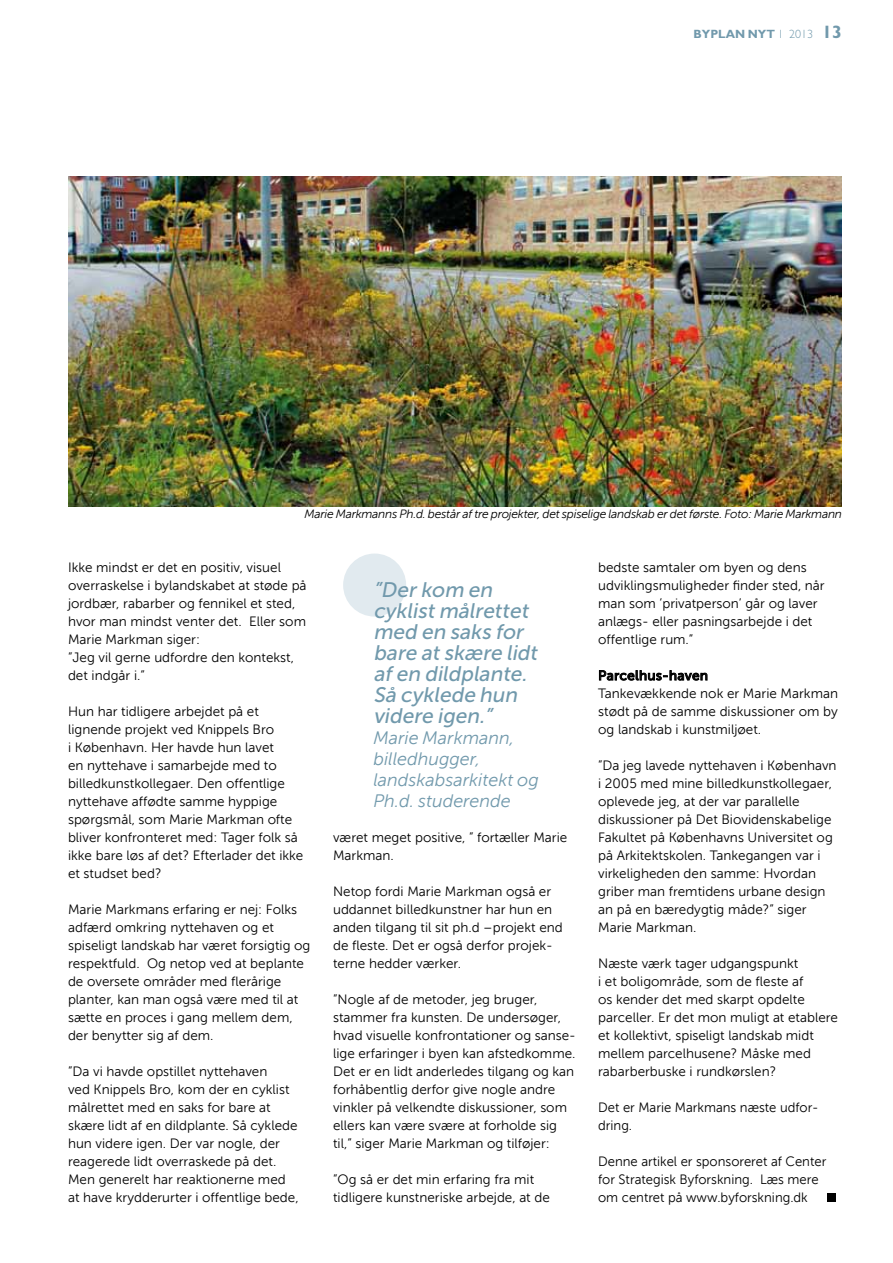
<style>
.page{position:relative;width:893px;height:1263px;background:#fff}
.page>*{position:absolute;margin:0;border:0;box-sizing:border-box;transform-origin:0 0}
.t1{font:italic 21px/21px "Museo Sans 500";color:#7199ac}
.t2{font:italic 18px/21px "Museo Sans 300";color:#7199ac}
.t3{font:13.5px/18px "Museo Sans 300";color:#000}
.t4{font:13.5px "Museo Sans 500";letter-spacing:.025em;color:#000}
.t5{font:italic 12px "Museo Sans 300";letter-spacing:-.02em;color:#000}
.t6{font:700 12px "Gill Sans Std";color:#7199ac}
.s1{font-weight:300}
.s2{font-size:18px}
</style>
<div class="page">
<img style="left:68px;top:176px;width:774px;height:330px">
<svg style="left:599px;top:670px;width:108px;height:11px"></svg>
<div style="left:343px;top:553px;width:63px;height:64px;background:#e1eaef;border-radius:50%"></div>
<div style="left:827px;top:1193px;width:8px;height:9px;background:#000"></div>
<p class="t6" style="left:694px;top:27px;width:150px">BYPLAN NYT <span class="s1">1 2013</span> <span class="s2">13</span></p>
<p class="t5" style="left:304px;top:507px;width:539px">Marie Markmanns Ph.d. består af tre projekter, det spiselige landskab er det første. Foto: Marie Markmann</p>
<p class="t3" style="left:68px;top:558px;width:240px">Ikke mindst er det en positiv, visuel overraskelse i bylandskabet at støde på jordbær, rabarber og fennikel et sted, hvor man mindst venter det. Eller som<br>Marie Markman siger:<br>”Jeg vil gerne udfordre den kontekst, det indgår i.”</p>
<p class="t3" style="left:68px;top:702px;width:237px">Hun har tidligere arbejdet på et lignende projekt ved Knippels Bro<br>i København. Her havde hun lavet<br>en nyttehave i samarbejde med to billedkunstkollegaer. Den offentlige nyttehave affødte samme hyppige spørgsmål, som Marie Markman ofte bliver konfronteret med: Tager folk så ikke bare løs af det? Efterlader det ikke et studset bed?</p>
<p class="t3" style="left:68px;top:900px;width:244px">Marie Markmans erfaring er nej: Folks adfærd omkring nyttehaven og et spiseligt landskab har været forsigtig og respektfuld. Og netop ved at beplante de oversete områder med flerårige planter, kan man også være med til at sætte en proces i gang mellem dem, der benytter sig af dem.</p>
<p class="t3" style="left:68px;top:1062px;width:232px">”Da vi havde opstillet nyttehaven<br>ved Knippels Bro, kom der en cyklist målrettet med en saks for bare at skære lidt af en dildplante. Så cyklede hun videre igen. Der var nogle, der reagerede lidt overraskede på det.<br>Men generelt har reaktionerne med at have krydderurter i offentlige bede,</p>
<h1 class="t1" style="left:373px;top:579px;width:169px">”Der kom en cyklistmålrettet med en saks for bare atskære lidt afen dildplante.<br>Så cyklede hun videre igen.”</h1>
<h2 class="t2" style="left:373px;top:727px;width:167px">Marie Markmann, billedhugger, landskabsarkitekt og<br>Ph.d. studerende</h2>
<p class="t3" style="left:333px;top:828px;width:236px">været meget positive, ” fortæller Marie<br>Markman.</p>
<p class="t3" style="left:333px;top:882px;width:231px">Netop fordi Marie Markman også er uddannet billedkunstner har hun en anden tilgang til sit ph.d –projekt end de fleste. Det er også derfor projek&shy;terne hedder værker.</p>
<p class="t3" style="left:333px;top:990px;width:244px">”Nogle af de metoder, jeg bruger, stammer fra kunsten. De undersøger, hvad visuelle konfrontationer og sanse&shy;lige erfaringer i byen kan afstedkomme.<br>Det er en lidt anderledes tilgang og kan forhåbentlig derfor give nogle andre vinkler på velkendte diskussioner, som ellers kan være svære at forholde sig til,” siger Marie Markman og tilføjer:</p>
<p class="t3" style="left:333px;top:1170px;width:218px">”Og så er det min erfaring fra mit tidligere kunstneriske arbejde, at de</p>
<p class="t3" style="left:598px;top:558px;width:228px">bedste samtaler om byen og dens udviklingsmuligheder finder sted, når man som ’privatperson’ går og laver anlægs- eller pasningsarbejde i det offentlige rum.”</p>
<p class="t4" style="left:598px;top:668px;width:111px">Parcelhus-haven</p>
<p class="t3" style="left:598px;top:684px;width:241px;text-align:justify">Tankevækkende nok er Marie Markman stødt på de samme diskussioner om by og landskab i kunstmiljøet.</p>
<p class="t3" style="left:598px;top:756px;width:240px">”Da jeg lavede nyttehaven i København i 2005 med mine billedkunstkollegaer, oplevede jeg, at der var parallelle diskussioner på Det Biovidenskabelige Fakultet på Københavns Universitet og på Arkitektskolen. Tankegangen var i virkeligheden den samme: Hvordan griber man fremtidens urbane design an på en bæredygtig måde?” siger Marie Markman.</p>
<p class="t3" style="left:598px;top:954px;width:241px">Næste værk tager udgangspunkt<br>i et boligområde, som de fleste af<br>os kender det med skarpt opdelte parceller. Er det mon muligt at etablere et kollektivt, spiseligt landskab midt mellem parcelhusene? Måske med rabarberbuske i rundkørslen?</p>
<p class="t3" style="left:598px;top:1098px;width:222px">Det er Marie Markmans næste udfor&shy;dring.</p>
<p class="t3" style="left:598px;top:1152px;width:230px">Denne artikel er sponsoreret af Center for Strategisk Byforskning. Læs mere om centret på www.byforskning.dk</p>
</div>
